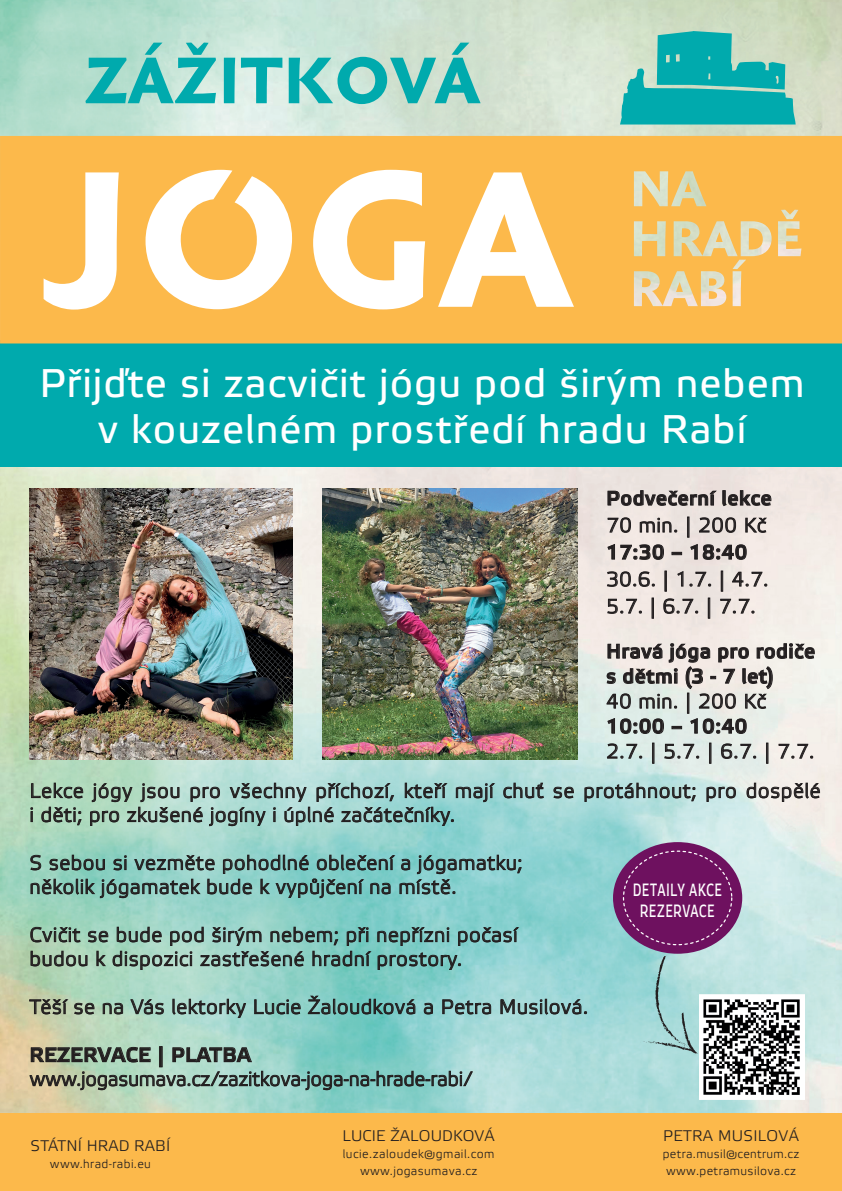
<style>
.page{position:relative;width:842px;height:1191px;background:#fff}
.page>*{position:absolute;margin:0;border:0;box-sizing:border-box;transform-origin:0 0}
.t1{font:700 60px "Sebastian Medium Pro";letter-spacing:.04em;color:#00aaad}
.t2{font:40px/46px "Etelka Text";letter-spacing:.025em;color:#fff;text-align:center}
.t3{font:300 20px/24px "Etelka";letter-spacing:.025em;color:#231f20}
.t4{font:500 20px/25px "Etelka";letter-spacing:.03em;color:#231f20}
.t5{font:300 20px "Etelka";color:#231f20}
.t6{font:16.2px/21.5px "Farro";letter-spacing:.01em;color:#fff;text-align:center;scale:.83 1}
.t7{font:300 15.4px "Etelka";letter-spacing:.01em;color:#231f20}
.t8{font:300 12px/17.1px "Etelka";letter-spacing:.03em;color:#231f20;text-align:center}
</style>
<div class="page">
<img style="left:0;top:0;width:842px;height:1113px">
<div style="left:0;top:340px;width:842px;height:126px;background:#00aaad"></div>
<div style="left:0;top:1113px;width:842px;height:77px;background:#fcb94b"></div>
<svg style="left:607px;top:490px;width:165px;height:16px;background:#afa8a5"></svg>
<svg style="left:607px;top:517px;width:24px;height:16px"></svg>
<svg style="left:639px;top:518px;width:38px;height:15px"></svg>
<div style="left:687px;top:516px;width:2px;height:21px;border:1px solid #231f20"></div>
<svg style="left:699px;top:517px;width:37px;height:16px"></svg>
<svg style="left:745px;top:517px;width:23px;height:16px"></svg>
<svg style="left:607px;top:543px;width:57px;height:17px"></svg>
<svg style="left:672px;top:552px;width:10px;height:3px"></svg>
<svg style="left:690px;top:543px;width:57px;height:17px"></svg>
<svg style="left:603px;top:571px;width:52px;height:16px"></svg>
<div style="left:665px;top:570px;width:2px;height:21px;border:1px solid #231f20"></div>
<svg style="left:677px;top:570px;width:7px;height:17px"></svg>
<svg style="left:690px;top:571px;width:21px;height:16px"></svg>
<div style="left:721px;top:570px;width:2px;height:21px;border:1px solid #231f20"></div>
<svg style="left:732px;top:571px;width:35px;height:16px"></svg>
<svg style="left:607px;top:598px;width:35px;height:16px"></svg>
<div style="left:652px;top:597px;width:2px;height:21px;border:1px solid #231f20"></div>
<svg style="left:663px;top:598px;width:35px;height:16px"></svg>
<div style="left:708px;top:597px;width:2px;height:21px;border:1px solid #231f20"></div>
<svg style="left:720px;top:598px;width:34px;height:16px"></svg>
<div style="left:687px;top:692px;width:2px;height:21px;border:1px solid #231f20"></div>
<svg style="left:606px;top:643px;width:209px;height:66px;background:#cac8c3"></svg>
<svg style="left:607px;top:717px;width:57px;height:17px"></svg>
<svg style="left:672px;top:726px;width:10px;height:3px"></svg>
<svg style="left:690px;top:717px;width:57px;height:17px"></svg>
<svg style="left:607px;top:743px;width:35px;height:16px"></svg>
<div style="left:652px;top:742px;width:2px;height:21px;border:1px solid #231f20"></div>
<svg style="left:664px;top:743px;width:35px;height:16px"></svg>
<div style="left:709px;top:742px;width:2px;height:21px;border:1px solid #231f20"></div>
<svg style="left:721px;top:743px;width:35px;height:16px"></svg>
<div style="left:766px;top:742px;width:2px;height:21px;border:1px solid #231f20"></div>
<svg style="left:778px;top:743px;width:35px;height:16px"></svg>
<img style="left:699px;top:994px;width:105px;height:105px">
<svg style="left:0;top:136px;width:842px;height:207px;background:#f9bb53"></svg>
<svg style="left:685px;top:182px;width:6px;height:10px"></svg>
<svg style="left:749px;top:228px;width:14px;height:21px"></svg>
<svg style="left:620px;top:31px;width:176px;height:93px;background:#44bbb5"></svg>
<svg style="left:31px;top:782px;width:53px;height:16px"></svg>
<svg style="left:503px;top:782px;width:41px;height:16px"></svg>
<svg style="left:553px;top:786px;width:21px;height:12px"></svg>
<svg style="left:584px;top:782px;width:112px;height:20px;background:#8faead"></svg>
<svg style="left:706px;top:786px;width:30px;height:16px"></svg>
<svg style="left:746px;top:782px;width:74px;height:20px"></svg>
<svg style="left:31px;top:807px;width:2px;height:15px"></svg>
<svg style="left:41px;top:806px;width:41px;height:19px"></svg>
<svg style="left:90px;top:782px;width:406px;height:44px;background:#8db3ac"></svg>
<svg style="left:30px;top:854px;width:492px;height:44px;background:#75aaa4"></svg>
<svg style="left:30px;top:926px;width:490px;height:44px;background:#7caba1"></svg>
<svg style="left:29px;top:998px;width:66px;height:16px"></svg>
<svg style="left:102px;top:1002px;width:21px;height:12px"></svg>
<svg style="left:130px;top:998px;width:34px;height:16px"></svg>
<svg style="left:172px;top:998px;width:74px;height:20px"></svg>
<svg style="left:254px;top:999px;width:47px;height:15px"></svg>
<svg style="left:308px;top:995px;width:108px;height:20px;background:#619a96"></svg>
<svg style="left:423px;top:1002px;width:10px;height:12px"></svg>
<svg style="left:442px;top:999px;width:49px;height:15px"></svg>
<svg style="left:500px;top:997px;width:87px;height:18px;background:#7ca2a2"></svg>
<svg style="left:31px;top:1046px;width:120px;height:16px;background:#879884"></svg>
<div style="left:159px;top:1046px;width:4px;height:21px;border:1px solid #231f20"></div>
<svg style="left:172px;top:1047px;width:80px;height:15px"></svg>
<svg style="left:29px;top:1070px;width:444px;height:20px;background:#82a398"></svg>
<img style="left:322px;top:489px;width:255px;height:270px">
<img style="left:30px;top:489px;width:262px;height:270px">
<svg style="left:44px;top:172px;width:75px;height:137px"></svg>
<svg style="left:313px;top:170px;width:112px;height:139px"></svg>
<svg style="left:438px;top:172px;width:136px;height:135px"></svg>
<svg style="left:146px;top:170px;width:146px;height:139px"></svg>
<div style="left:613px;top:842px;width:129px;height:111px;background:#6e115f;border-radius:50%"></div>
<svg style="left:640px;top:955px;width:58px;height:98px;background:#9ecfce"></svg>
<h1 class="t1" style="left:85px;top:42px;width:395px">ZÁŽITKOVÁ</h1>
<h2 class="t2" style="left:39px;top:361px;width:767px">Přijďte si zacvičit jógu pod širým nebem v kouzelném prostředí hradu Rabí</h2>
<p class="t4" style="left:606px;top:486px;width:167px">Podvečerní lekce</p>
<p class="t3" style="left:606px;top:513px;width:161px">70 min. | 200 Kč</p>
<p class="t4" style="left:606px;top:540px;width:142px">17:30 – 18:40</p>
<p class="t3" style="left:606px;top:566px;width:163px;line-height:27px">30.6. | 1.7. | 4.7.<br>5.7. | 6.7. | 7.7.</p>
<p class="t4" style="left:606px;top:639px;width:210px">Hravá jóga pro rodiče s dětmi (3 - 7 let)</p>
<p class="t3" style="left:606px;top:689px;width:161px">40 min. | 200 Kč</p>
<p class="t4" style="left:606px;top:714px;width:142px">10:00 – 10:40</p>
<p class="t3" style="left:606px;top:739px;width:209px">2.7. | 5.7. | 6.7. | 7.7.</p>
<p class="t3" style="left:30px;top:779px;width:792px">Lekce jógy jsou pro všechny příchozí, kteří mají chuť se protáhnout; pro dospělé i děti; pro zkušené jogíny i úplné začátečníky.</p>
<p class="t3" style="left:30px;top:851px;width:494px">S sebou si vezměte pohodlné oblečení a jógamatku; několik jógamatek bude k vypůjčení na místě.</p>
<p class="t3" style="left:30px;top:923px;width:489px">Cvičit se bude pod širým nebem; při nepřízni počasí budou k dispozici zastřešené hradní prostory.</p>
<p class="t3" style="left:30px;top:995px;width:560px">Těší se na Vás lektorky Lucie Žaloudková a Petra Musilová.</p>
<p class="t4" style="left:30px;top:1042px;width:223px">REZERVACE | PLATBA</p>
<p class="t5" style="left:30px;top:1066px;width:443px">www.jogasumava.cz/zazitkova-joga-na-hrade-rabi/</p>
<p class="t7" style="left:342px;top:1126px;width:154px">LUCIE ŽALOUDKOVÁ</p>
<p class="t8" style="left:343px;top:1145px;width:153px">lucie.zaloudek@gmail.com www.jogasumava.cz</p>
<p class="t6" style="left:633px;top:879px;width:109px">DETAILY AKCE<br>REZERVACE</p>
<p class="t7" style="left:663px;top:1126px;width:137px">PETRA MUSILOVÁ</p>
<p class="t8" style="left:663px;top:1145px;width:138px;text-align:left">petra.musil@centrum.cz www.petramusilova.cz</p>
<p class="t7" style="left:31px;top:1136px;width:141px">STÁTNÍ HRAD RABÍ</p>
<p class="t8" style="left:50px;top:1155px;width:103px">www.hrad-rabi.eu</p>
</div>
